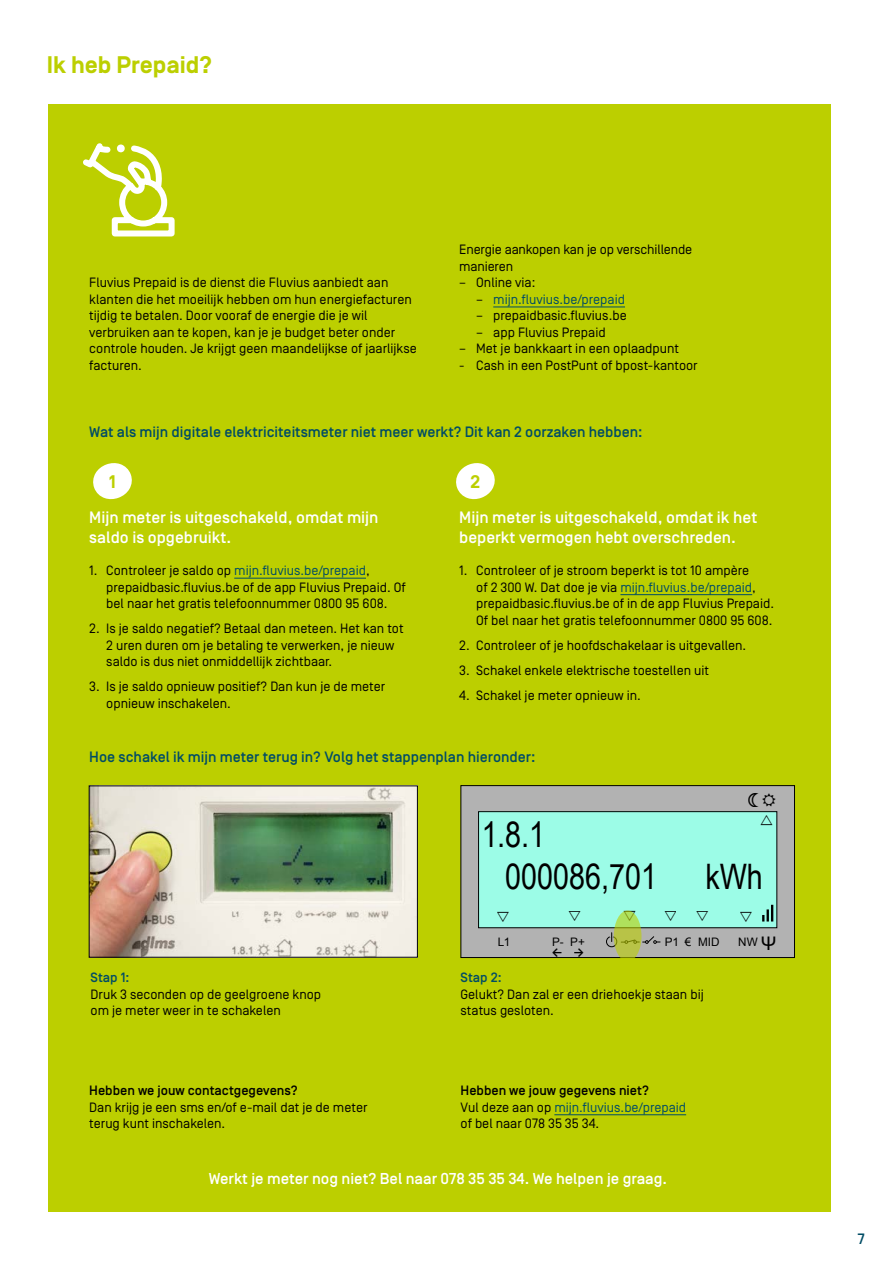
<style>
.page{position:relative;width:893px;height:1263px;background:#fff}
.page>*{position:absolute;margin:0;border:0;box-sizing:border-box;transform-origin:0 0}
.t1{font:35.1px/42.2px "Arial Narrow";color:#000}
.t2{font:700 24px "Simplon Norm";color:#bccf00}
.t3{font:18.75px "Arial";color:#000}
.t4{font:700 18.15px "Simplon Norm";color:#bccf00}
.t5{font:500 16.5px/19.5px "Simplon Norm";color:#fff}
.t6{font:500 15.75px "Simplon Norm";color:#fff}
.t7{font:500 15px "Simplon Norm";color:#004c65}
.t8{font:13.5px/16.5px "Simplon Norm";color:#000}
.t9{font:500 13.5px "Simplon Norm";color:#000}
.t10{font:13.5px "Simplon Norm";color:#004c65}
.t11{font:500 13.5px "Simplon Norm";color:#004c65}
.t12{font:11.7px "Arial";color:#000}
.t13{font:700 11.7px "Calibri";color:#000}
.s1{color:#000}
.s2{color:#004c65}
.s3{font-weight:500}
</style>
<div class="page">
<div style="left:48px;top:105px;width:782px;height:1107px;background:#bccf00"></div>
<hr style="left:493px;top:307px;width:132px;height:1px;background:#004c65">
<svg style="left:83px;top:143px;width:92px;height:94px"></svg>
<hr style="left:234px;top:578px;width:132px;height:1px;background:#004c65">
<hr style="left:620px;top:594px;width:132px;height:1px;background:#004c65">
<svg style="left:93px;top:463px;width:39px;height:37px"></svg>
<svg style="left:456px;top:463px;width:39px;height:37px"></svg>
<hr style="left:554px;top:1114px;width:132px;height:1px;background:#004c65">
<img style="left:91px;top:787px;width:325px;height:168px">
<div style="left:461px;top:786px;width:333px;height:171px;background:#b2b2b2"></div>
<div style="left:461px;top:785px;width:334px;height:173px;border:1px solid #000"></div>
<div style="left:479px;top:812px;width:298px;height:116px;background:#9cfce7"></div>
<div style="left:478px;top:811px;width:299px;height:117px;border:1px solid #000"></div>
<svg style="left:762px;top:905px;width:11px;height:16px"></svg>
<div style="left:606px;top:936px;width:11px;height:11px;border:1px solid #000;border-radius:50%"></div>
<svg style="left:640px;top:935px;width:20px;height:9px"></svg>
<svg style="left:609px;top:932px;width:5px;height:9px"></svg>
<svg style="left:614px;top:910px;width:27px;height:52px"></svg>
<svg style="left:623px;top:911px;width:16px;height:10px"></svg>
<h2 class="t2" style="left:47px;top:52px;width:167px">Ik heb Prepaid?</h2>
<p class="t8" style="left:89px;top:275px;width:329px">Fluvius Prepaid is de dienst die Fluvius aanbiedt aan klanten die het moeilijk hebben om hun energiefacturen tijdig te betalen. Door vooraf de energie die je wil verbruiken aan te kopen, kan je je budget beter onder controle houden. Je krijgt geen maandelijkse of jaarlijkse facturen.</p>
<p class="t8" style="left:459px;top:242px;width:235px">Energie aankopen kan je op verschillende manieren</p>
<p class="t8" style="left:459px;top:275px;width:78px">– Online via:</p>
<p class="t10" style="left:476px;top:292px;width:150px"><span class="s1">–</span> mijn.fluvius.be/prepaid</p>
<p class="t8" style="left:476px;top:308px;width:152px">– prepaidbasic.fluvius.be</p>
<p class="t8" style="left:476px;top:324px;width:131px">– app Fluvius Prepaid</p>
<p class="t8" style="left:459px;top:341px;width:221px">– Met je bankkaart in een oplaadpunt</p>
<p class="t8" style="left:459px;top:357px;width:240px">- Cash in een PostPunt of bpost-kantoor</p>
<p class="t7" style="left:89px;top:424px;width:555px">Wat als mijn digitale elektriciteitsmeter niet meer werkt? Dit kan 2 oorzaken hebben:</p>
<h3 class="t4" style="left:109px;top:472px;width:8px">1</h3>
<h3 class="t4" style="left:471px;top:472px;width:11px">2</h3>
<p class="t5" style="left:89px;top:508px;width:291px">Mijn meter is uitgeschakeld, omdat mijn saldo is opgebruikt.</p>
<p class="t8" style="left:106px;top:562px;width:301px;text-indent:-17px">1. Controleer je saldo op <span class="s2">mijn.fluvius.be/prepaid</span>, prepaidbasic.fluvius.be of de app Fluvius Prepaid. Of bel naar het gratis telefoonnummer 0800 95 608.</p>
<p class="t8" style="left:106px;top:620px;width:299px;text-indent:-17px">2. Is je saldo negatief? Betaal dan meteen. Het kan tot<br>2 uren duren om je betaling te verwerken, je nieuw saldo is dus niet onmiddellijk zichtbaar.</p>
<p class="t8" style="left:106px;top:678px;width:281px;text-indent:-17px">3. Is je saldo opnieuw positief? Dan kun je de meter opnieuw inschakelen.</p>
<p class="t5" style="left:459px;top:508px;width:299px">Mijn meter is uitgeschakeld, omdat ik het beperkt vermogen hebt overschreden.</p>
<p class="t8" style="left:476px;top:562px;width:299px;text-indent:-17px">1. Controleer of je stroom beperkt is tot 10 ampère<br>of 2 300 W. Dat doe je via <span class="s2">mijn.fluvius.be/prepaid</span>, prepaidbasic.fluvius.be of in de app Fluvius Prepaid.<br>Of bel naar het gratis telefoonnummer 0800 95 608.</p>
<p class="t8" style="left:459px;top:637px;width:289px">2. Controleer of je hoofdschakelaar is uitgevallen.</p>
<p class="t8" style="left:459px;top:662px;width:251px">3. Schakel enkele elektrische toestellen uit</p>
<p class="t8" style="left:459px;top:687px;width:183px">4. Schakel je meter opnieuw in.</p>
<p class="t7" style="left:89px;top:748px;width:448px">Hoe schakel ik mijn meter terug in? Volg het stappenplan hieronder:</p>
<h1 class="t1" style="left:505px;top:812px;width:154px;text-indent:-24px">1.8.1<br>000086,701</h1>
<h1 class="t1" style="left:705px;top:854px;width:59px">kWh</h1>
<p class="t11" style="left:91px;top:970px;width:40px">Stap 1:</p>
<p class="t8" style="left:91px;top:986px;width:232px">Druk 3 seconden op de geelgroene knop om je meter weer in te schakelen</p>
<p class="t9" style="left:89px;top:1083px;width:210px">Hebben we jouw contactgegevens?</p>
<p class="t8" style="left:89px;top:1099px;width:280px">Dan krijg je een sms en/of e-mail dat je de meter terug kunt inschakelen.</p>
<h3 class="t3" style="left:760px;top:931px;width:17px">Ψ</h3>
<p class="t12" style="left:552px;top:934px;width:34px">P- P+</p>
<p class="t12" style="left:665px;top:934px;width:56px">P1 € MID</p>
<p class="t12" style="left:738px;top:934px;width:21px">NW</p>
<p class="t13" style="left:551px;top:943px;width:12px">←</p>
<p class="t11" style="left:461px;top:970px;width:43px">Stap 2:</p>
<p class="t8" style="left:461px;top:986px;width:245px">Gelukt? Dan zal er een driehoekje staan bij status gesloten.</p>
<h1 class="t1" style="left:481px;top:998px;width:66px">1.8.2</h1>
<p class="t8" style="left:461px;top:1083px;width:227px"><span class="s3">Hebben we jouw gegevens niet?<br></span>Vul deze aan op <span class="s2">mijn.fluvius.be/prepaid </span>of bel naar 078 35 35 34.</p>
<p class="t12" style="left:497px;top:1119px;width:49px">L1 L2 L3</p>
<p class="t12" style="left:552px;top:1120px;width:34px">P- P+</p>
<p class="t6" style="left:209px;top:1170px;width:460px">Werkt je meter nog niet? Bel naar 078 35 35 34. We helpen je graag.</p>
<p class="t7" style="left:858px;top:1230px;width:8px">7</p>
</div>
